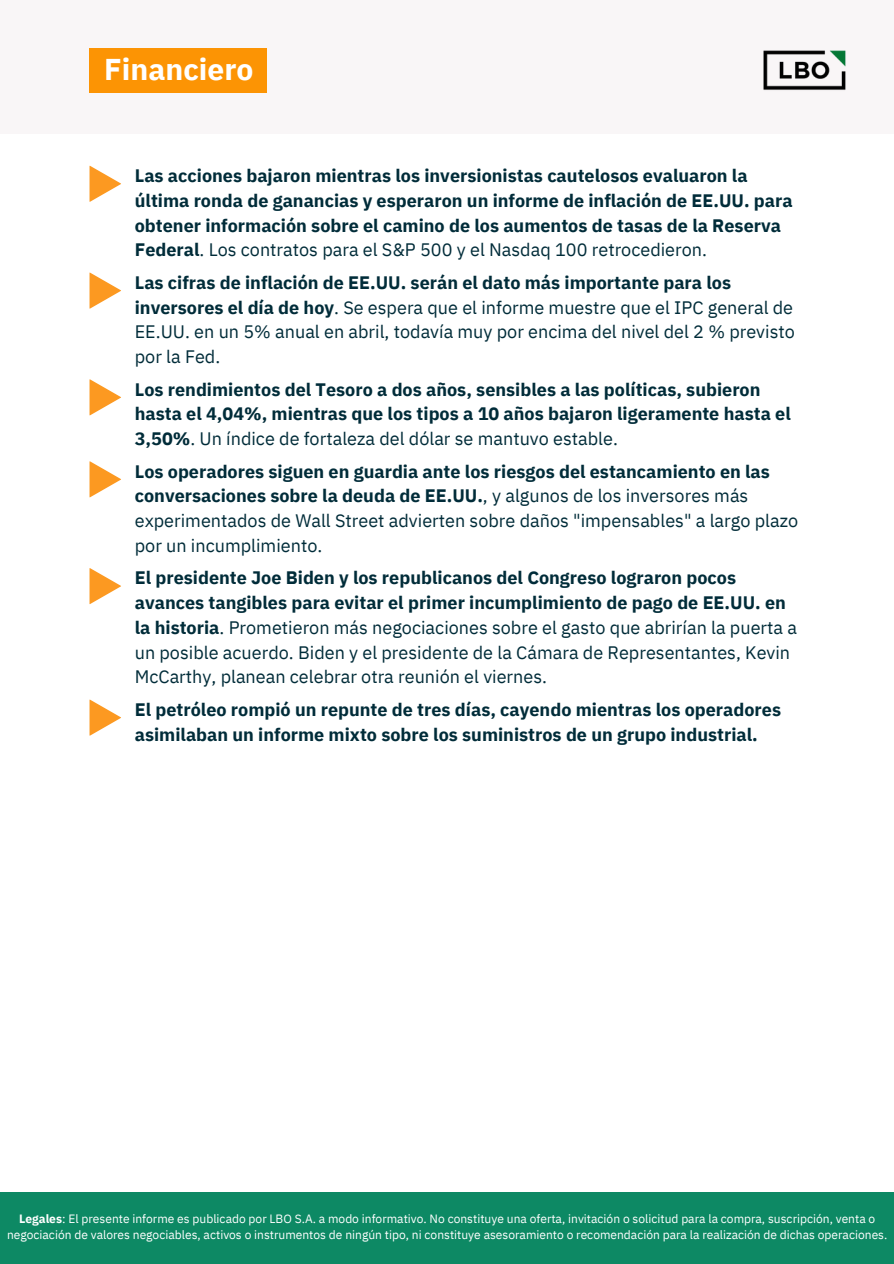
<style>
.page{position:relative;width:894px;height:1264px;background:#fff}
.page>*{position:absolute;margin:0;border:0;box-sizing:border-box;transform-origin:0 0}
.t1{font:700 30px "IBM Plex Sans";color:#fff}
.t2{font:18px/24.8px "IBM Plex Sans";color:#002c39}
.t3{font:700 18px/24.8px "IBM Plex Sans";color:#002c39}
.t4{font:12px/16px "IBM Plex Sans";color:#fff;text-align:center}
.s1{font-weight:400}
.s2{font-weight:700}
</style>
<div class="page">
<div style="left:0;top:0;width:893px;height:133px;background:#f9f6f7"></div>
<div style="left:89px;top:49px;width:177px;height:44px;background:#fc9404"></div>
<svg style="left:89px;top:166px;width:32px;height:36px"></svg>
<div style="left:0;top:1192px;width:893px;height:71px;background:#0d8964"></div>
<img style="left:763px;top:50px;width:83px;height:40px">
<svg style="left:89px;top:272px;width:32px;height:36px"></svg>
<svg style="left:89px;top:379px;width:32px;height:36px"></svg>
<svg style="left:89px;top:461px;width:32px;height:36px"></svg>
<svg style="left:89px;top:568px;width:32px;height:36px"></svg>
<svg style="left:89px;top:699px;width:32px;height:36px"></svg>
<p class="t1" style="left:104px;top:49px;width:151px">Financiero</p>
<p class="t3" style="left:135px;top:163px;width:659px">Las acciones bajaron mientras los inversionistas cautelosos evaluaron la última ronda de ganancias y esperaron un informe de inflación de EE.UU. para obtener información sobre el camino de los aumentos de tasas de la Reserva Federal<span class="s1">. Los contratos para el S&amp;P 500 y el Nasdaq 100 retrocedieron.</span></p>
<p class="t2" style="left:135px;top:270px;width:661px"><span class="s2">Las cifras de inflación de EE.UU. serán el dato más importante para los inversores el día de hoy</span>. Se espera que el informe muestre que el IPC general de EE.UU. en un 5% anual en abril, todavía muy por encima del nivel del 2 % previsto por la Fed.</p>
<p class="t3" style="left:135px;top:376px;width:657px">Los rendimientos del Tesoro a dos años, sensibles a las políticas, subieron hasta el 4,04%, mientras que los tipos a 10 años bajaron ligeramente hasta el<br>3,50%<span class="s1">. Un índice de fortaleza del dólar se mantuvo estable.</span></p>
<p class="t2" style="left:135px;top:458px;width:664px"><span class="s2">Los operadores siguen en guardia ante los riesgos del estancamiento en las conversaciones sobre la deuda de EE.UU.</span>, y algunos de los inversores más experimentados de Wall Street advierten sobre daños "impensables" a largo plazo por un incumplimiento.</p>
<p class="t2" style="left:135px;top:565px;width:663px"><span class="s2">El presidente Joe Biden y los republicanos del Congreso lograron pocos avances tangibles para evitar el primer incumplimiento de pago de EE.UU. en la historia</span>. Prometieron más negociaciones sobre el gasto que abrirían la puerta a un posible acuerdo. Biden y el presidente de la Cámara de Representantes, Kevin McCarthy, planean celebrar otra reunión el viernes.</p>
<p class="t3" style="left:135px;top:696px;width:647px">El petróleo rompió un repunte de tres días, cayendo mientras los operadores asimilaban un informe mixto sobre los suministros de un grupo industrial.</p>
<p class="t4" style="left:7px;top:1210px;width:881px"><span class="s2">Legales</span>: El presente informe es publicado por LBO S.A. a modo informativo. No constituye una oferta, invitación o solicitud para la compra, suscripción, venta o negociación de valores negociables, activos o instrumentos de ningún tipo, ni constituye asesoramiento o recomendación para la realización de dichas operaciones.</p>
</div>
